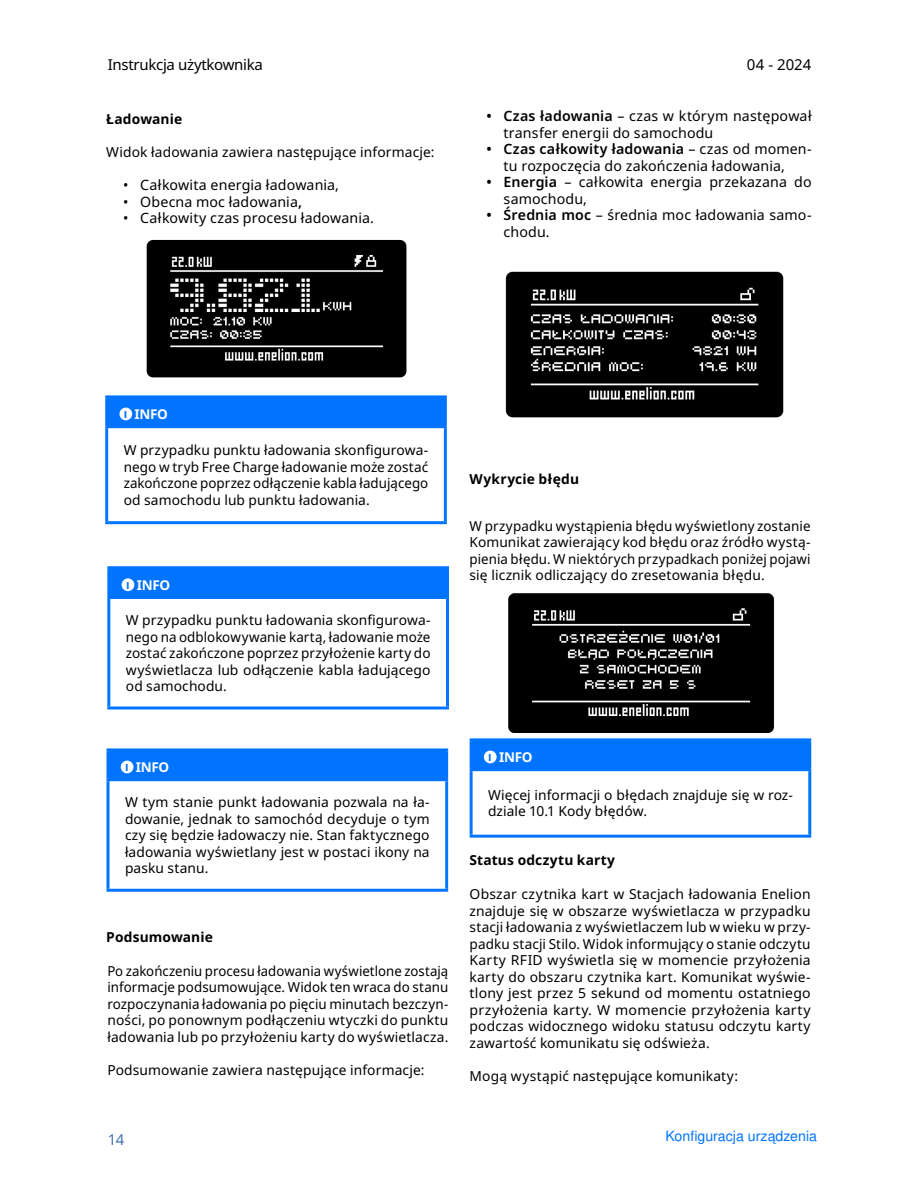
<style>
.page{position:relative;width:918px;height:1188px;background:#fff}
.page>*{position:absolute;margin:0;border:0;box-sizing:border-box;transform-origin:0 0}
.t1{font:15px "Noto Sans";letter-spacing:-.02em;color:#000}
.t2{font:15px "Noto Sans";color:#4270b7}
.t3{font:14.25px/16.5px "Noto Sans";letter-spacing:.01em;color:#000}
.t4{font:14.25px "Nimbus San L";color:#0074ff}
.t5{font:13.8px/16.5px "Noto Sans";letter-spacing:.005em;color:#000;text-align:justify}
.t6{font:13.8px/16.5px "Noto Sans";letter-spacing:.005em;color:#000;text-align:justify;scale:.96 1}
.t7{font:700 13.8px "Noto Sans";letter-spacing:.01em;color:#000}
.t8{font:700 13.5px "Noto Sans";letter-spacing:-.025em;color:#fff}
.s1{font-weight:600}
.s2{font-family:"Red Hat Display";font-weight:900;font-size:10.05px;color:#0074ff}
</style>
<div class="page">
<img style="left:146px;top:239px;width:261px;height:139px">
<img style="left:505px;top:271px;width:279px;height:147px">
<img style="left:508px;top:593px;width:267px;height:140px">
<div style="left:107px;top:397px;width:338px;height:30px;background:#0074ff"></div>
<hr style="left:105px;top:395px;width:342px;height:3px;background:#0074ff">
<hr style="left:105px;top:398px;width:3px;height:27px;background:#0074ff">
<hr style="left:444px;top:398px;width:3px;height:27px;background:#0074ff">
<hr style="left:105px;top:425px;width:342px;height:3px;background:#0074ff">
<hr style="left:105px;top:428px;width:3px;height:93px;background:#0074ff">
<hr style="left:444px;top:428px;width:3px;height:93px;background:#0074ff">
<hr style="left:105px;top:521px;width:342px;height:3px;background:#0074ff">
<div style="left:119px;top:408px;width:13px;height:12px;background:#fff;border-radius:50%"></div>
<div style="left:109px;top:568px;width:339px;height:29px;background:#0074ff"></div>
<hr style="left:107px;top:566px;width:342px;height:3px;background:#0074ff">
<hr style="left:107px;top:569px;width:3px;height:27px;background:#0074ff">
<hr style="left:446px;top:569px;width:3px;height:27px;background:#0074ff">
<hr style="left:107px;top:596px;width:342px;height:3px;background:#0074ff">
<hr style="left:107px;top:599px;width:3px;height:108px;background:#0074ff">
<hr style="left:446px;top:599px;width:3px;height:108px;background:#0074ff">
<hr style="left:107px;top:707px;width:342px;height:2px;background:#0074ff">
<div style="left:122px;top:578px;width:12px;height:13px;background:#fff;border-radius:50%"></div>
<div style="left:108px;top:750px;width:339px;height:30px;background:#0074ff"></div>
<hr style="left:107px;top:748px;width:341px;height:3px;background:#0074ff">
<hr style="left:107px;top:751px;width:2px;height:27px;background:#0074ff">
<hr style="left:445px;top:751px;width:3px;height:27px;background:#0074ff">
<hr style="left:107px;top:778px;width:341px;height:3px;background:#0074ff">
<hr style="left:107px;top:781px;width:2px;height:108px;background:#0074ff">
<hr style="left:445px;top:781px;width:3px;height:108px;background:#0074ff">
<hr style="left:107px;top:889px;width:341px;height:3px;background:#0074ff">
<div style="left:121px;top:761px;width:13px;height:12px;background:#fff;border-radius:50%"></div>
<div style="left:471px;top:740px;width:339px;height:30px;background:#0074ff"></div>
<hr style="left:470px;top:738px;width:341px;height:3px;background:#0074ff">
<hr style="left:470px;top:741px;width:3px;height:27px;background:#0074ff">
<hr style="left:808px;top:741px;width:3px;height:27px;background:#0074ff">
<hr style="left:470px;top:768px;width:341px;height:3px;background:#0074ff">
<hr style="left:470px;top:771px;width:3px;height:64px;background:#0074ff">
<hr style="left:808px;top:771px;width:3px;height:64px;background:#0074ff">
<hr style="left:470px;top:835px;width:341px;height:3px;background:#0074ff">
<div style="left:484px;top:751px;width:13px;height:12px;background:#fff;border-radius:50%"></div>
<p class="t1" style="left:108px;top:54px;width:157px">Instrukcja użytkownika</p>
<p class="t7" style="left:106px;top:109px;width:77px">Ładowanie</p>
<p class="t5" style="left:106px;top:144px;width:330px">Widok ładowania zawiera następujące informacje:</p>
<p class="t3" style="left:123px;top:177px;width:217px">• Całkowita energia ładowania,</p>
<p class="t3" style="left:123px;top:194px;width:180px">• Obecna moc ładowania<span class="s1">,</span></p>
<p class="t3" style="left:123px;top:210px;width:252px">• Całkowity czas procesu ładowania.</p>
<p class="t1" style="left:747px;top:54px;width:66px">04 - 2024</p>
<p class="t3" style="left:504px;top:108px;width:310px;text-indent:-17px"><span class="s1">• Czas ładowania</span> – czas w którym następował transfer energii do samochodu</p>
<p class="t3" style="left:504px;top:141px;width:310px;text-indent:-17px"><span class="s1">• Czas całkowity ładowania</span> – czas od momen&shy;tu rozpoczęcia do zakończenia ładowania,</p>
<p class="t3" style="left:504px;top:174px;width:310px;text-indent:-17px"><span class="s1">• Energia</span> – całkowita energia przekazana do samochodu,</p>
<p class="t3" style="left:504px;top:207px;width:310px;text-indent:-17px"><span class="s1">• Średnia moc</span> – średnia moc ładowania samo&shy;chodu.</p>
<p class="t8" style="left:124px;top:405px;width:45px"><span class="s2">I</span> INFO</p>
<p class="t5" style="left:124px;top:442px;width:306px">W przypadku punktu ładowania skonfigurowa&shy;nego w tryb Free Charge ładowanie może zostać zakończone poprzez odłączenie kabla ładującego od samochodu lub punktu ładowania.</p>
<p class="t8" style="left:126px;top:575px;width:45px"><span class="s2">I</span> INFO</p>
<p class="t5" style="left:126px;top:612px;width:306px">W przypadku punktu ładowania skonfigurowa&shy;nego na odblokowywanie kartą, ładowanie może zostać zakończone poprzez przyłożenie karty do wyświetlacza lub odłączenie kabla ładującego od samochodu.</p>
<p class="t7" style="left:470px;top:469px;width:111px">Wykrycie błędu</p>
<p class="t5" style="left:470px;top:518px;width:343px">W przypadku wystąpienia błędu wyświetlony zostanie Komunikat zawierający kod błędu oraz źródło wystą&shy;pienia błędu. W niektórych przypadkach poniżej pojawi się licznik odliczający do zresetowania błędu.</p>
<p class="t8" style="left:126px;top:758px;width:45px"><span class="s2">I</span> INFO</p>
<p class="t5" style="left:125px;top:794px;width:306px">W tym stanie punkt ładowania pozwala na ła&shy;dowanie, jednak to samochód decyduje o tym czy się będzie ładowaczy nie. Stan faktycznego ładowania wyświetlany jest w postaci ikony na pasku stanu.</p>
<p class="t7" style="left:106px;top:927px;width:108px">Podsumowanie</p>
<p class="t6" style="left:107px;top:963px;width:357px">Po zakończeniu procesu ładowania wyświetlone zostają informacje podsumowujące. Widok ten wraca do stanu rozpoczynania ładowania po pięciu minutach bezczyn&shy;ności, po ponownym podłączeniu wtyczki do punktu ładowania lub po przyłożeniu karty do wyświetlacza.</p>
<p class="t5" style="left:107px;top:1062px;width:319px">Podsumowanie zawiera następujące informacje:</p>
<p class="t2" style="left:108px;top:1129px;width:18px">14</p>
<p class="t8" style="left:489px;top:748px;width:45px"><span class="s2">I</span> INFO</p>
<p class="t5" style="left:488px;top:787px;width:306px">Więcej informacji o błędach znajduje się w roz&shy;dziale 10.1 Kody błędów.</p>
<p class="t7" style="left:470px;top:850px;width:147px">Status odczytu karty</p>
<p class="t5" style="left:470px;top:886px;width:343px">Obszar czytnika kart w Stacjach ładowania Enelion znajduje się w obszarze wyświetlacza w przypadku stacji ładowania z wyświetlaczem lub w wieku w przy&shy;padku stacji Stilo. Widok informujący o stanie odczytu Karty RFID wyświetla się w momencie przyłożenia karty do obszaru czytnika kart. Komunikat wyświe&shy;tlony jest przez 5 sekund od momentu ostatniego przyłożenia karty. W momencie przyłożenia karty podczas widocznego widoku statusu odczytu karty zawartość komunikatu się odświeża.</p>
<p class="t5" style="left:470px;top:1068px;width:270px">Mogą wystąpić następujące komunikaty:</p>
<p class="t4" style="left:666px;top:1126px;width:153px">Konfiguracja urządzenia</p>
</div>
